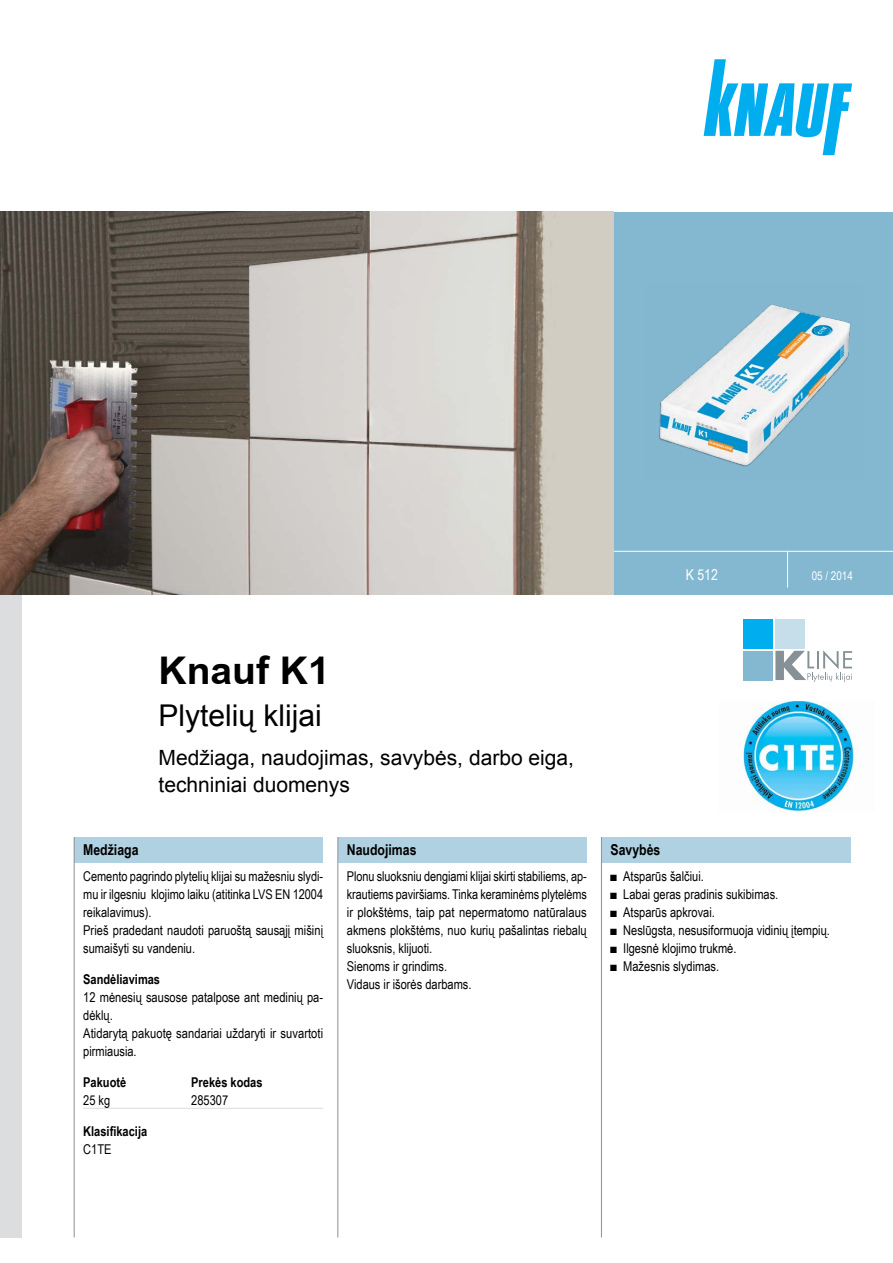
<style>
.page{position:relative;width:893px;height:1263px;background:#fff}
.page>*{position:absolute;margin:0;border:0;box-sizing:border-box;transform-origin:0 0}
.t1{font:700 39px "Arial Lt";color:#000}
.t2{font:30px "Arial";color:#000}
.t3{font:21px/27px "Arial";color:#000}
.t4{font:700 15px "Arial Narrow";color:#000}
.t5{font:15px "Arial Narrow";color:#fff}
.t6{font:13.5px/18px "Arial Narrow";color:#000}
.t7{font:700 13.5px "Arial Narrow";color:#000}
.t8{font:12px "Arial Narrow";color:#fff}
</style>
<div class="page">
<div style="left:75px;top:837px;width:248px;height:25px;background:#afd1e1"></div>
<div style="left:338px;top:837px;width:249px;height:25px;background:#afd1e1"></div>
<div style="left:602px;top:837px;width:248px;height:25px;background:#afd1e1"></div>
<div style="left:0;top:594px;width:21px;height:643px;background:#dcddde"></div>
<svg style="left:704px;top:59px;width:148px;height:96px"></svg>
<div style="left:614px;top:212px;width:279px;height:383px;background:#83b8d0"></div>
<hr style="left:614px;top:551px;width:279px;height:1px;background:#fff">
<hr style="left:787px;top:551px;width:1px;height:36px;background:#fff">
<hr style="left:74px;top:837px;width:1px;height:400px;background:#939598">
<hr style="left:337px;top:837px;width:1px;height:400px;background:#939598">
<hr style="left:601px;top:837px;width:1px;height:400px;background:#939598">
<hr style="left:83px;top:1108px;width:240px;height:1px;background:#dcddde">
<img style="left:743px;top:701px;width:113px;height:110px">
<img style="left:0;top:212px;width:614px;height:383px">
<img style="left:659px;top:304px;width:191px;height:163px">
<div style="left:744px;top:619px;width:29px;height:30px;background:#00aeef"></div>
<div style="left:776px;top:619px;width:29px;height:30px;background:#c6deea"></div>
<div style="left:744px;top:651px;width:29px;height:29px;background:#83b8d0"></div>
<svg style="left:775px;top:650px;width:77px;height:32px"></svg>
<h1 class="t1" style="left:158px;top:648px;width:173px">Knauf K1</h1>
<h2 class="t2" style="left:158px;top:695px;width:165px">Plytelių klijai</h2>
<h3 class="t3" style="left:158px;top:744px;width:417px">Medžiaga, naudojimas, savybės, darbo eiga, techniniai duomenys</h3>
<p class="t5" style="left:686px;top:563px;width:34px">K 512</p>
<p class="t8" style="left:812px;top:567px;width:43px">05 / 2014</p>
<p class="t4" style="left:83px;top:838px;width:57px">Medžiaga</p>
<p class="t4" style="left:347px;top:838px;width:71px">Naudojimas</p>
<p class="t4" style="left:610px;top:838px;width:51px">Savybės</p>
<p class="t6" style="left:610px;top:867px;width:95px">■ Atsparūs šalčiui.</p>
<p class="t6" style="left:610px;top:885px;width:169px">■ Labai geras pradinis sukibimas.</p>
<p class="t6" style="left:610px;top:903px;width:106px">■ Atsparūs apkrovai.</p>
<p class="t6" style="left:610px;top:921px;width:221px">■ Neslūgsta, nesusiformuoja vidinių įtempių.</p>
<p class="t6" style="left:610px;top:939px;width:127px">■ Ilgesnė klojimo trukmė.</p>
<p class="t6" style="left:610px;top:957px;width:110px">■ Mažesnis slydimas.</p>
<p class="t6" style="left:83px;top:867px;width:241px">Cemento pagrindo plytelių klijai su mažesniu slydi&shy;mu ir ilgesniu klojimo laiku (atitinka LVS EN 12004 reikalavimus).<br>Prieš pradedant naudoti paruoštą sausąjį mišinį sumaišyti su vandeniu.</p>
<p class="t7" style="left:83px;top:969px;width:78px">Sandėliavimas</p>
<p class="t6" style="left:83px;top:988px;width:241px">12 mėnesių sausose patalpose ant medinių pa&shy;dėklų.<br>Atidarytą pakuotę sandariai uždaryti ir suvartoti pirmiausia.</p>
<p class="t7" style="left:83px;top:1072px;width:45px">Pakuotė</p>
<p class="t7" style="left:191px;top:1072px;width:73px">Prekės kodas</p>
<p class="t6" style="left:83px;top:1090px;width:29px">25 kg</p>
<p class="t6" style="left:191px;top:1090px;width:38px">285307</p>
<p class="t7" style="left:83px;top:1121px;width:66px">Klasifikacija</p>
<p class="t6" style="left:83px;top:1139px;width:30px">C1TE</p>
<p class="t6" style="left:347px;top:867px;width:241px">Plonu sluoksniu dengiami klijai skirti stabiliems, ap&shy;krautiems paviršiams. Tinka keraminėms plytelėms ir plokštėms, taip pat nepermatomo natūralaus akmens plokštėms, nuo kurių pašalintas riebalų sluoksnis, klijuoti.<br>Sienoms ir grindims.<br>Vidaus ir išorės darbams.</p>
</div>
